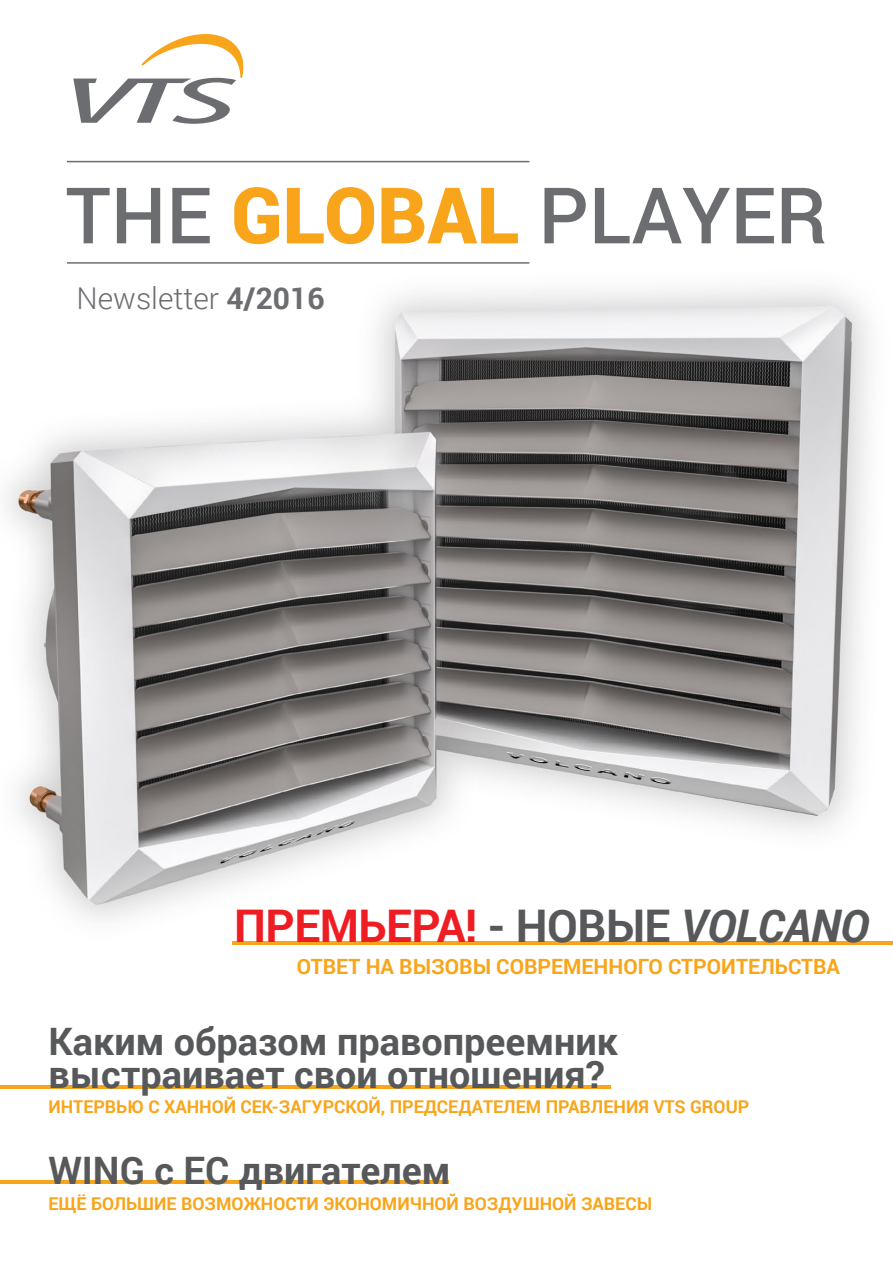
<style>
.page{position:relative;width:893px;height:1263px;background:#fff}
.page>*{position:absolute;margin:0;border:0;box-sizing:border-box;transform-origin:0 0}
.t1{font:500 78px "Roboto";color:#6c6d70}
.t2{font:700 45px "Roboto";letter-spacing:-.01em;color:#ee1d23}
.t3{font:700 37.8px/33px "Roboto";color:#57585a}
.t4{font:300 30px "Roboto";color:#6c6d70}
.t5{font:700 21px "Roboto";color:#f9a51b}
.t6{font:700 17.7px "Roboto";color:#f9a51b}
.s1{font-weight:900;color:#f9a51b}
.s2{font-weight:700}
.s3{color:#57585a}
.s4{font-style:italic;color:#57585a}
</style>
<div class="page">
<img style="left:0;top:160px;width:893px;height:929px">
<svg style="left:73px;top:34px;width:171px;height:90px"></svg>
<hr style="left:67px;top:161px;width:462px;height:1px;background:#6c6d70">
<hr style="left:67px;top:262px;width:462px;height:2px;background:#6c6d70">
<hr style="left:233px;top:941px;width:660px;height:3px;background:#f9a51b">
<hr style="left:0;top:1180px;width:449px;height:4px;background:#f9a51b">
<hr style="left:0;top:1085px;width:611px;height:3px;background:#f9a51b">
<p class="t1" style="left:66px;top:161px;width:763px">THE <span class="s1">GLOBAL</span> PLAYER</p>
<p class="t4" style="left:77px;top:277px;width:250px">Newsletter <span class="s2">4/2016</span></p>
<p class="t2" style="left:234px;top:894px;width:636px">ПРЕМЬЕРА! <span class="s3">- НОВЫЕ</span> <span class="s4">VOLCANO</span></p>
<p class="t5" style="left:297px;top:951px;width:545px">ОТВЕТ НА ВЫЗОВЫ СОВРЕМЕННОГО СТРОИТЕЛЬСТВА</p>
<p class="t3" style="left:48px;top:1023px;width:571px">Каким образом правопреемник выстраивает свои отношения?</p>
<p class="t6" style="left:48px;top:1094px;width:702px">ИНТЕРВЬЮ С ХАННОЙ СЕК-ЗАГУРСКОЙ, ПРЕДСЕДАТЕЛЕМ ПРАВЛЕНИЯ VTS GROUP</p>
<p class="t3" style="left:48px;top:1152px;width:404px">WING с ЕС двигателем</p>
<p class="t6" style="left:48px;top:1191px;width:605px">ЕЩЁ БОЛЬШИЕ ВОЗМОЖНОСТИ ЭКОНОМИЧНОЙ ВОЗДУШНОЙ ЗАВЕСЫ</p>
</div>
